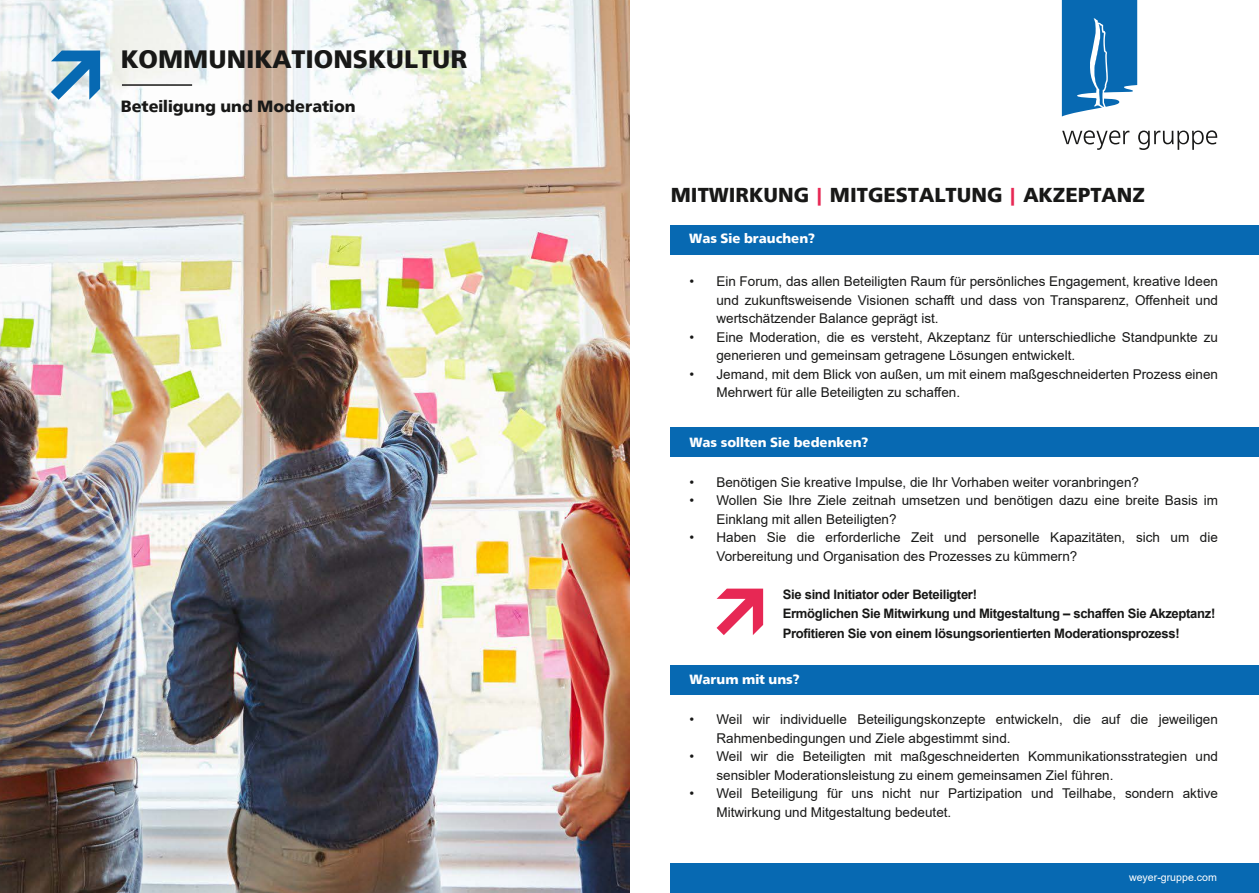
<style>
.page{position:relative;width:1259px;height:893px;background:#fff}
.page>*{position:absolute;margin:0;border:0;box-sizing:border-box;transform-origin:0 0}
.t1{font:800 26.25px "Front Page Baltic";color:#181817}
.t2{font:800 21px "Front Page Baltic";color:#181817}
.t3{font:800 16.95px "Front Page Baltic";color:#181817}
.t4{font:800 13.8px "Front Page Baltic";color:#fff}
.t5{font:13.5px/18.5px "Arial";color:#181817}
.t6{font:700 13.05px/19.5px "Arial";letter-spacing:-.025em;color:#181817}
.t7{font:10.5px "Arial";color:#fff}
.s1{color:#e72854}
</style>
<div class="page">
<div style="left:671px;top:665px;width:588px;height:29px;background:#0769b2"></div>
<div style="left:671px;top:428px;width:588px;height:29px;background:#0769b2"></div>
<svg style="left:716px;top:589px;width:47px;height:46px"></svg>
<div style="left:671px;top:225px;width:588px;height:29px;background:#0769b2"></div>
<svg style="left:1062px;top:130px;width:67px;height:20px"></svg>
<svg style="left:1138px;top:130px;width:79px;height:20px"></svg>
<svg style="left:1062px;top:1px;width:75px;height:115px"></svg>
<div style="left:671px;top:864px;width:588px;height:29px;background:#0769b2"></div>
<hr style="left:1062px;top:0;width:75px;height:1px;background:#0769b2">
<img style="left:0;top:0;width:629px;height:893px">
<svg style="left:51px;top:51px;width:49px;height:49px"></svg>
<hr style="left:122px;top:84px;width:70px;height:2px;background:#181817">
<h1 class="t1" style="left:121px;top:44px;width:348px">KOMMUNIKATIONSKULTUR</h1>
<p class="t3" style="left:121px;top:96px;width:236px">Beteiligung und Moderation</p>
<h2 class="t2" style="left:671px;top:183px;width:475px">MITWIRKUNG <span class="s1">|</span> MITGESTALTUNG <span class="s1">|</span> AKZEPTANZ</h2>
<p class="t4" style="left:689px;top:231px;width:127px">Was Sie brauchen?</p>
<p class="t5" style="left:716px;top:272px;width:503px;text-align:justify;text-indent:-27px">• Ein Forum, das allen Beteiligten Raum für persönliches Engagement, kreative Ideen und zukunftsweisende Visionen schafft und dass von Transparenz, Offenheit und wertschätzender Balance geprägt ist.</p>
<p class="t5" style="left:716px;top:328px;width:503px;text-indent:-27px">• Eine Moderation, die es versteht, Akzeptanz für unterschiedliche Standpunkte zu generieren und gemeinsam getragene Lösungen entwickelt.</p>
<p class="t5" style="left:716px;top:365px;width:503px;text-indent:-27px">• Jemand, mit dem Blick von außen, um mit einem maßgeschneiderten Prozess einen<br>Mehrwert für alle Beteiligten zu schaffen.</p>
<p class="t4" style="left:689px;top:434px;width:180px">Was sollten Sie bedenken?</p>
<p class="t5" style="left:689px;top:473px;width:451px">• Benötigen Sie kreative Impulse, die Ihr Vorhaben weiter voranbringen?</p>
<p class="t5" style="left:716px;top:491px;width:503px;text-indent:-27px">• Wollen Sie Ihre Ziele zeitnah umsetzen und benötigen dazu eine breite Basis im<br>Einklang mit allen Beteiligten?</p>
<p class="t5" style="left:716px;top:528px;width:503px;text-indent:-27px">• Haben Sie die erforderliche Zeit und personelle Kapazitäten, sich um die<br>Vorbereitung und Organisation des Prozesses zu kümmern?</p>
<p class="t6" style="left:782px;top:584px;width:434px">Sie sind Initiator oder Beteiligter!<br>Ermöglichen Sie Mitwirkung und Mitgestaltung – schaffen Sie Akzeptanz!<br>Profitieren Sie von einem lösungsorientierten Moderationsprozess!</p>
<p class="t4" style="left:689px;top:672px;width:112px">Warum mit uns?</p>
<p class="t5" style="left:716px;top:710px;width:503px;text-indent:-27px">• Weil wir individuelle Beteiligungskonzepte entwickeln, die auf die jeweiligen<br>Rahmenbedingungen und Ziele abgestimmt sind.</p>
<p class="t5" style="left:716px;top:747px;width:503px;text-indent:-27px">• Weil wir die Beteiligten mit maßgeschneiderten Kommunikationsstrategien und sensibler Moderationsleistung zu einem gemeinsamen Ziel führen.</p>
<p class="t5" style="left:716px;top:784px;width:503px;text-indent:-27px">• Weil Beteiligung für uns nicht nur Partizipation und Teilhabe, sondern aktive<br>Mitwirkung und Mitgestaltung bedeutet.</p>
<p class="t7" style="left:1129px;top:870px;width:89px">weyer-gruppe.com</p>
</div>
